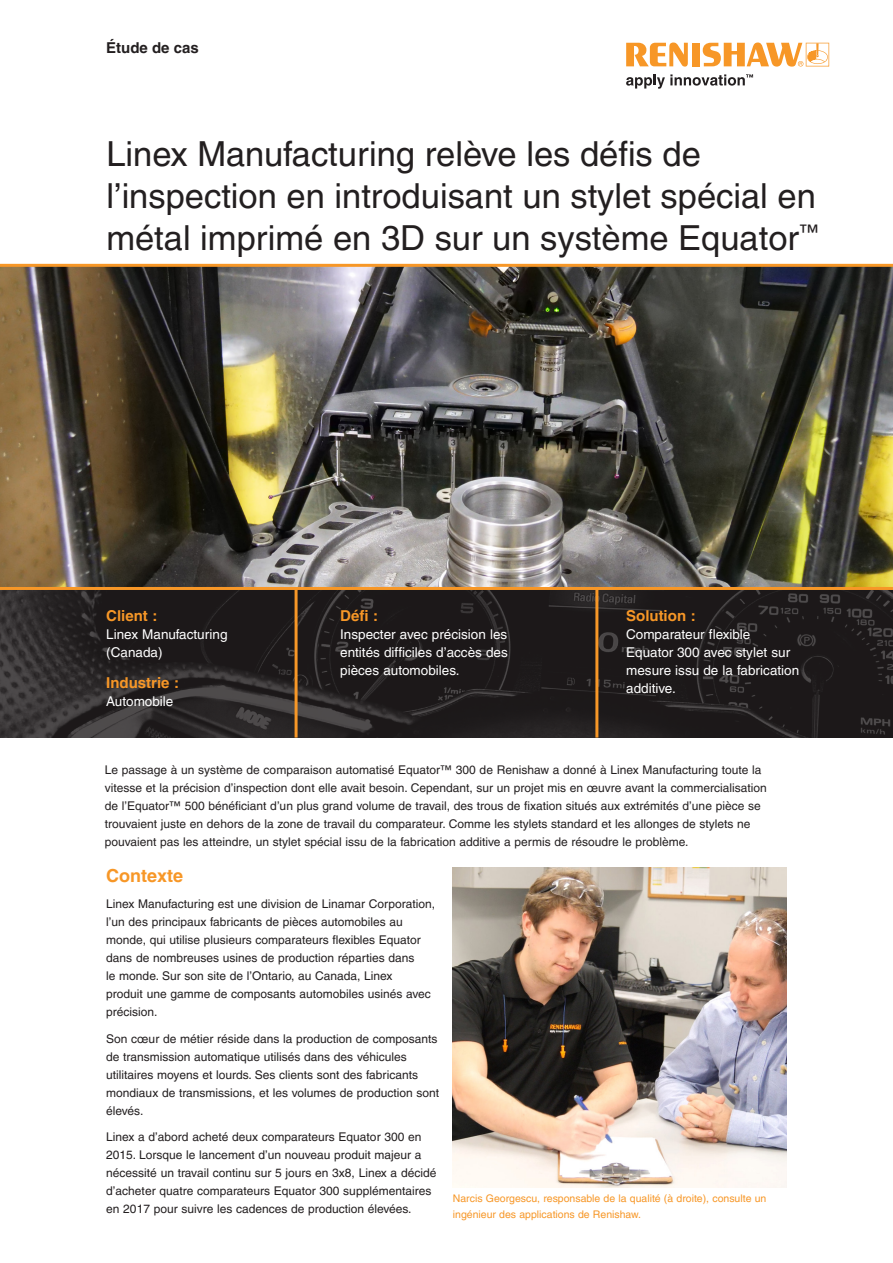
<style>
.page{position:relative;width:893px;height:1263px;background:#fff}
.page>*{position:absolute;margin:0;border:0;box-sizing:border-box;transform-origin:0 0}
.Case_study__Title_24{font:34.5px/42px "Helvetica LT Pro";color:#231f20}
.Main_body_heading_te{font:700 18px "Helvetica LT Pro";color:#f79727}
.Industry_box__Headin{font:700 15px "Helvetica LT Pro";color:#f79727}
.Case_study__Front_pa{font:700 15px "Helvetica LT Pro";color:#231f20}
.Industry_box__Main_t{font:13.5px/18px "Helvetica LT Pro";color:#fff}
.Main_body_text_8pt{font:12px/18px "Helvetica LT Pro";color:#231f20}
.Caption_text_7pt{font:10.5px/15px "Helvetica LT Pro";color:#f79727}
</style>
<div class="page">
<svg style="left:0;top:590px;width:893px;height:147px;fill:#1c1819"></svg>
<hr style="left:295px;top:589px;width:3px;height:148px;background:#f79727">
<hr style="left:595px;top:589px;width:3px;height:148px;background:#f79727">
<svg style="left:626px;top:43px;width:62px;height:24px"></svg>
<div style="left:692px;top:43px;width:8px;height:23px;background:#f79727"></div>
<svg style="left:703px;top:43px;width:126px;height:24px"></svg>
<svg style="left:626px;top:74px;width:127px;height:15px"></svg>
<img style="left:0;top:264px;width:893px;height:326px">
<img style="left:453px;top:867px;width:334px;height:320px">
<p class="Case_study__Front_pa" style="left:106px;top:39px;width:94px">Étude de cas</p>
<p class="Case_study__Title_24" style="left:106px;top:133px;width:714px">Linex Manufacturing relève les défis de l’inspection en introduisant un stylet spécial en métal imprimé en 3D sur un système Equator<sup>™</sup></p>
<p class="Industry_box__Headin" style="left:106px;top:606px;width:53px">Client :</p>
<p class="Industry_box__Main_t" style="left:106px;top:625px;width:123px">Linex Manufacturing (Canada)</p>
<p class="Industry_box__Headin" style="left:106px;top:673px;width:74px">Industrie :</p>
<p class="Industry_box__Main_t" style="left:106px;top:692px;width:69px">Automobile</p>
<p class="Industry_box__Headin" style="left:340px;top:606px;width:39px">Défi :</p>
<p class="Industry_box__Main_t" style="left:340px;top:625px;width:169px;text-align:justify">Inspecter avec précision les entités difficiles d’accès des pièces automobiles.</p>
<p class="Industry_box__Headin" style="left:626px;top:606px;width:71px">Solution :</p>
<p class="Industry_box__Main_t" style="left:626px;top:625px;width:175px">Comparateur flexible<br>Equator 300 avec stylet sur mesure issu de la fabrication additive.</p>
<p class="Main_body_text_8pt" style="left:105px;top:761px;width:663px">Le passage à un système de comparaison automatisé Equator™ 300 de Renishaw a donné à Linex Manufacturing toute la vitesse et la précision d’inspection dont elle avait besoin. Cependant, sur un projet mis en œuvre avant la commercialisation de l’Equator™ 500 bénéficiant d’un plus grand volume de travail, des trous de fixation situés aux extrémités d’une pièce se trouvaient juste en dehors de la zone de travail du comparateur. Comme les stylets standard et les allonges de stylets ne pouvaient pas les atteindre, un stylet spécial issu de la fabrication additive a permis de résoudre le problème.</p>
<p class="Main_body_heading_te" style="left:106px;top:864px;width:78px">Contexte</p>
<p class="Main_body_text_8pt" style="left:106px;top:895px;width:330px">Linex Manufacturing est une division de Linamar Corporation, l’un des principaux fabricants de pièces automobiles au monde, qui utilise plusieurs comparateurs flexibles Equator dans de nombreuses usines de production réparties dans<br>le monde. Sur son site de l’Ontario, au Canada, Linex<br>produit une gamme de composants automobiles usinés avec précision.</p>
<p class="Main_body_text_8pt" style="left:106px;top:1029px;width:334px">Son cœur de métier réside dans la production de composants de transmission automatique utilisés dans des véhicules utilitaires moyens et lourds. Ses clients sont des fabricants mondiaux de transmissions, et les volumes de production sont élevés.</p>
<p class="Main_body_text_8pt" style="left:106px;top:1128px;width:332px">Linex a d’abord acheté deux comparateurs Equator 300 en 2015. Lorsque le lancement d’un nouveau produit majeur a nécessité un travail continu sur 5 jours en 3x8, Linex a décidé d’acheter quatre comparateurs Equator 300 supplémentaires en 2017 pour suivre les cadences de production élevées.</p>
<p class="Caption_text_7pt" style="left:453px;top:1191px;width:315px">Narcis Georgescu, responsable de la qualité (à droite), consulte un ingénieur des applications de Renishaw.</p>
</div>
